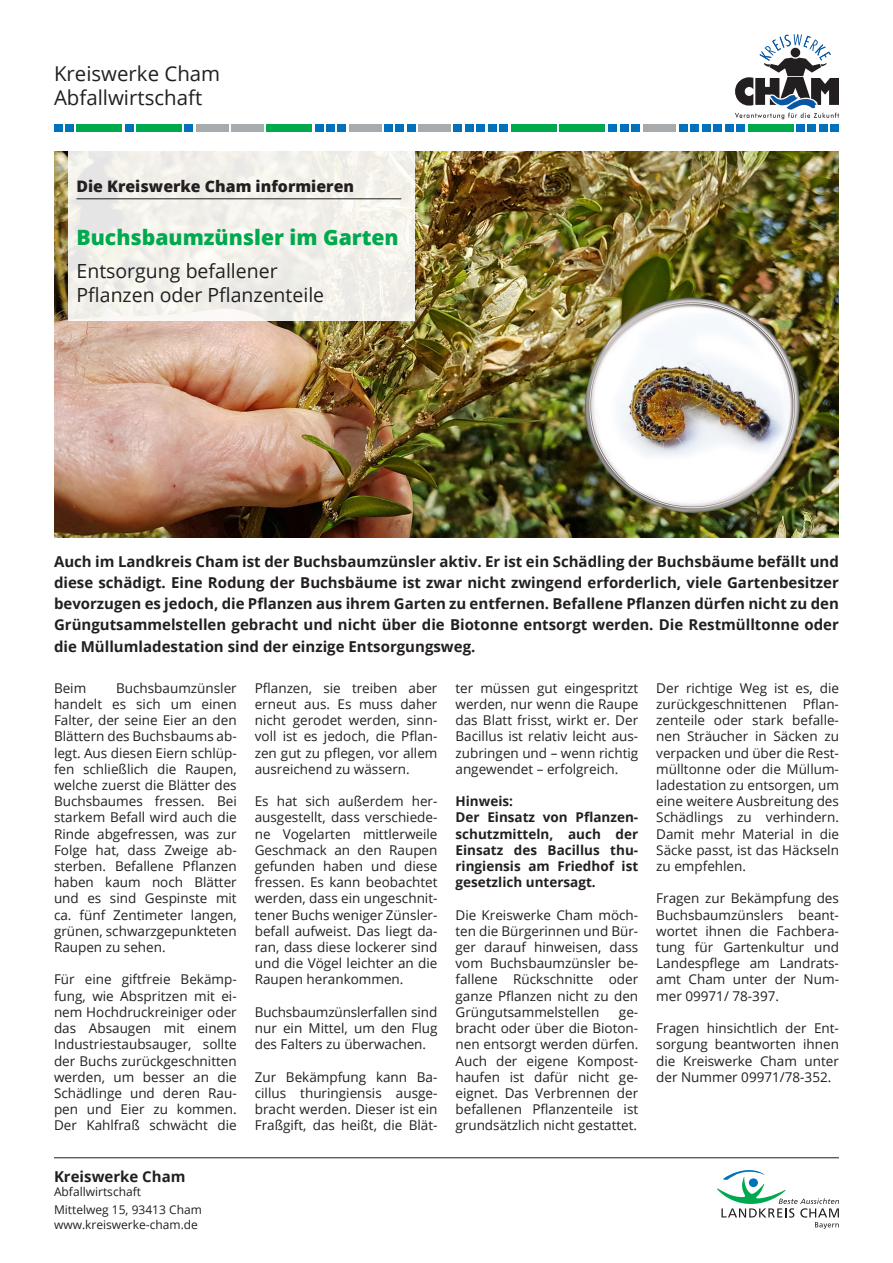
<style>
.page{position:relative;width:893px;height:1263px;background:#fff}
.page>*{position:absolute;margin:0;border:0;box-sizing:border-box;transform-origin:0 0}
.t1{font:800 21.15px "Open Sans";color:#00a94e}
.t2{font:20.4px/24.5px "Open Sans";color:#231f20}
.t3{font:19.5px/23.4px "Open Sans";color:#231f20}
.t4{font:800 15.9px "Open Sans";color:#231f20}
.t5{font:700 15px/21px "Open Sans";color:#231f20;text-align:justify}
.t6{font:13.5px/16.2px "Open Sans";color:#231f20;text-align:justify}
.t7{font:700 13.5px/16.2px "Open Sans";color:#231f20}
.t8{font:12px/18px "Open Sans";color:#231f20}
</style>
<div class="page">
<div style="left:136px;top:124px;width:46px;height:8px;background:#00a94e"></div>
<div style="left:54px;top:124px;width:8px;height:8px;background:#0071bb"></div>
<div style="left:65px;top:124px;width:9px;height:8px;background:#0071bb"></div>
<div style="left:185px;top:124px;width:8px;height:8px;background:#0071bb"></div>
<div style="left:315px;top:124px;width:8px;height:8px;background:#0071bb"></div>
<div style="left:326px;top:124px;width:8px;height:8px;background:#0071bb"></div>
<div style="left:384px;top:124px;width:8px;height:8px;background:#0071bb"></div>
<div style="left:396px;top:124px;width:8px;height:8px;background:#0071bb"></div>
<div style="left:454px;top:124px;width:8px;height:8px;background:#0071bb"></div>
<div style="left:77px;top:124px;width:45px;height:8px;background:#00a94e"></div>
<div style="left:125px;top:124px;width:8px;height:8px;background:#0071bb"></div>
<div style="left:196px;top:124px;width:32px;height:8px;background:#a8abae"></div>
<div style="left:231px;top:124px;width:32px;height:8px;background:#a8abae"></div>
<div style="left:267px;top:124px;width:45px;height:8px;background:#00a94e"></div>
<div style="left:337px;top:124px;width:9px;height:8px;background:#0071bb"></div>
<div style="left:349px;top:124px;width:32px;height:8px;background:#a8abae"></div>
<div style="left:407px;top:124px;width:8px;height:8px;background:#0071bb"></div>
<div style="left:418px;top:124px;width:32px;height:8px;background:#a8abae"></div>
<div style="left:465px;top:124px;width:8px;height:8px;background:#0071bb"></div>
<div style="left:477px;top:124px;width:8px;height:8px;background:#0071bb"></div>
<div style="left:488px;top:124px;width:8px;height:8px;background:#0071bb"></div>
<div style="left:500px;top:124px;width:8px;height:8px;background:#0071bb"></div>
<div style="left:511px;top:124px;width:45px;height:8px;background:#00a94e"></div>
<div style="left:559px;top:124px;width:45px;height:8px;background:#00a94e"></div>
<div style="left:608px;top:124px;width:9px;height:8px;background:#0071bb"></div>
<div style="left:620px;top:124px;width:8px;height:8px;background:#0071bb"></div>
<div style="left:631px;top:124px;width:9px;height:8px;background:#0071bb"></div>
<div style="left:644px;top:124px;width:32px;height:8px;background:#a8abae"></div>
<div style="left:679px;top:124px;width:8px;height:8px;background:#0071bb"></div>
<div style="left:691px;top:124px;width:8px;height:8px;background:#0071bb"></div>
<div style="left:702px;top:124px;width:8px;height:8px;background:#0071bb"></div>
<div style="left:713px;top:124px;width:9px;height:8px;background:#0071bb"></div>
<div style="left:725px;top:124px;width:8px;height:8px;background:#0071bb"></div>
<div style="left:736px;top:124px;width:9px;height:8px;background:#0071bb"></div>
<div style="left:748px;top:124px;width:45px;height:8px;background:#00a94e"></div>
<div style="left:796px;top:124px;width:8px;height:8px;background:#0071bb"></div>
<div style="left:808px;top:124px;width:8px;height:8px;background:#0071bb"></div>
<div style="left:819px;top:124px;width:8px;height:8px;background:#0071bb"></div>
<div style="left:831px;top:124px;width:8px;height:8px;background:#0071bb"></div>
<svg style="left:735px;top:34px;width:104px;height:85px"></svg>
<img style="left:54px;top:151px;width:785px;height:386px">
<div style="left:68px;top:149px;width:347px;height:172px;background:linear-gradient(to right,#efeeea,#f3f1ea)"></div>
<hr style="left:77px;top:198px;width:324px;height:1px;background:#231f20">
<hr style="left:54px;top:1157px;width:785px;height:1px;background:#231f20">
<svg style="left:717px;top:1170px;width:122px;height:59px"></svg>
<h2 class="t2" style="left:54px;top:61px;width:168px">Kreiswerke Cham<br>Abfallwirtschaft</h2>
<p class="t4" style="left:77px;top:174px;width:279px">Die Kreiswerke Cham informieren</p>
<h1 class="t1" style="left:77px;top:222px;width:324px">Buchsbaumzünsler im Garten</h1>
<h3 class="t3" style="left:77px;top:259px;width:249px">Entsorgung befallener<br>Pflanzen oder Pflanzenteile</h3>
<p class="t5" style="left:54px;top:551px;width:786px">Auch im Landkreis Cham ist der Buchsbaumzünsler aktiv. Er ist ein Schädling der Buchsbäume befällt und diese schädigt. Eine Rodung der Buchsbäume ist zwar nicht zwingend erforderlich, viele Gartenbesitzer bevorzugen es jedoch, die Pflanzen aus ihrem Garten zu entfernen. Befallene Pflanzen dürfen nicht zu den Grüngutsammelstellen gebracht und nicht über die Biotonne entsorgt werden. Die Restmülltonne oder die Müllumladestation sind der einzige Entsorgungsweg.</p>
<p class="t6" style="left:54px;top:679px;width:34px">Beim</p>
<p class="t6" style="left:255px;top:679px;width:184px">Pflanzen, sie treiben aber erneut aus. Es muss daher nicht gerodet werden, sinn&shy;voll ist es jedoch, die Pflan&shy;zen gut zu pflegen, vor allem ausreichend zu wässern.</p>
<p class="t6" style="left:255px;top:793px;width:184px">Es hat sich außerdem her&shy;ausgestellt, dass verschiede&shy;ne Vogelarten mittlerweile Geschmack an den Raupen gefunden haben und diese fressen. Es kann beobachtet werden, dass ein ungeschnit&shy;tener Buchs weniger Zünsler&shy;befall aufweist. Das liegt da&shy;ran, dass diese lockerer sind und die Vögel leichter an die Raupen herankommen.</p>
<p class="t6" style="left:255px;top:1003px;width:184px">Buchsbaumzünslerfallen sind nur ein Mittel, um den Flug des Falters zu überwachen.</p>
<p class="t6" style="left:255px;top:1068px;width:184px">Zur Bekämpfung kann Ba&shy;cillus thuringiensis ausge&shy;bracht werden. Dieser ist ein Fraßgift, das heißt, die Blät-</p>
<p class="t6" style="left:54px;top:679px;width:184px;text-indent:62px">Buchsbaumzünsler handelt es sich um einen Falter, der seine Eier an den Blättern des Buchsbaums ab&shy;legt. Aus diesen Eiern schlüp&shy;fen schließlich die Raupen, welche zuerst die Blätter des Buchsbaumes fressen. Bei starkem Befall wird auch die Rinde abgefressen, was zur Folge hat, dass Zweige ab&shy;sterben. Befallene Pflanzen haben kaum noch Blätter und es sind Gespinste mit ca. fünf Zentimeter langen, grünen, schwarzgepunkteten Raupen zu sehen.</p>
<p class="t6" style="left:54px;top:971px;width:184px">Für eine giftfreie Bekämp&shy;fung, wie Abspritzen mit ei&shy;nem Hochdruckreiniger oder das Absaugen mit einem Industriestaubsauger, sollte der Buchs zurückgeschnitten werden, um besser an die Schädlinge und deren Rau&shy;pen und Eier zu kommen.<br>Der Kahlfraß schwächt die</p>
<p class="t6" style="left:656px;top:679px;width:184px">Der richtige Weg ist es, die zurückgeschnittenen Pflan&shy;zenteile oder stark befalle&shy;nen Sträucher in Säcken zu verpacken und über die Rest&shy;mülltonne oder die Müllum&shy;ladestation zu entsorgen, um eine weitere Ausbreitung des Schädlings zu verhindern.<br>Damit mehr Material in die Säcke passt, ist das Häckseln zu empfehlen.</p>
<p class="t6" style="left:656px;top:890px;width:184px">Fragen zur Bekämpfung des Buchsbaumzünslers beant&shy;wortet ihnen die Fachbera&shy;tung für Gartenkultur und Landespflege am Landrats&shy;amt Cham unter der Num&shy;mer 09971/ 78-397.</p>
<p class="t6" style="left:656px;top:1020px;width:184px">Fragen hinsichtlich der Ent&shy;sorgung beantworten ihnen die Kreiswerke Cham unter der Nummer 09971/78-352.</p>
<p class="t6" style="left:455px;top:679px;width:184px">ter müssen gut eingespritzt werden, nur wenn die Raupe das Blatt frisst, wirkt er. Der Bacillus ist relativ leicht aus&shy;zubringen und – wenn richtig angewendet – erfolgreich.</p>
<p class="t7" style="left:455px;top:793px;width:184px">Hinweis:<br>Der Einsatz von Pflanzen&shy;schutzmitteln, auch der<br>Einsatz des Bacillus thu&shy;ringiensis am Friedhof ist gesetzlich untersagt.</p>
<p class="t6" style="left:455px;top:906px;width:184px">Die Kreiswerke Cham möch&shy;ten die Bürgerinnen und Bür&shy;ger darauf hinweisen, dass vom Buchsbaumzünsler be&shy;fallene Rückschnitte oder ganze Pflanzen nicht zu den Grüngutsammelstellen</p>
<p class="t6" style="left:455px;top:1003px;width:184px;text-indent:163px">ge&shy;bracht oder über die Bioton&shy;nen entsorgt werden dürfen.<br>Auch der eigene Kompost&shy;haufen ist dafür nicht ge&shy;eignet. Das Verbrennen der befallenen Pflanzenteile ist grundsätzlich nicht gestattet.</p>
<p class="t5" style="left:54px;top:1165px;width:133px">Kreiswerke Cham</p>
<p class="t8" style="left:54px;top:1183px;width:149px">Abfallwirtschaft<br>Mittelweg 15, 93413 Cham</p>
<p class="t8" style="left:54px;top:1215px;width:145px">www.kreiswerke-cham.de</p>
</div>
